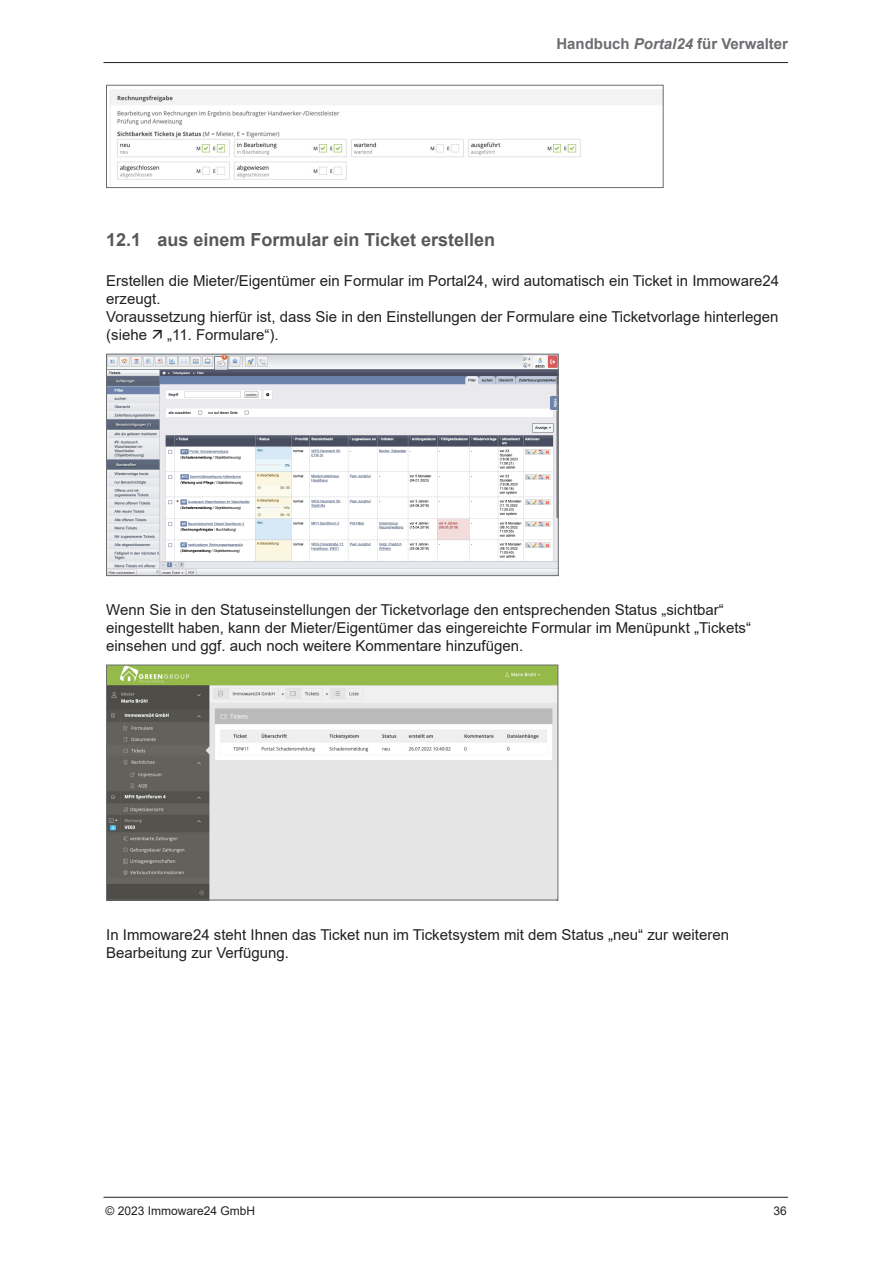
<style>
.page{position:relative;width:893px;height:1263px;background:#fff}
.page>*{position:absolute;margin:0;border:0;box-sizing:border-box;transform-origin:0 0}
.t1{font:700 18px "Arial";color:#57585a}
.Textkörper{font:15px/18px "Arial";color:#231f20}
.t2{font:700 15px "Arial";color:#6c6d70}
.t3{font:12px "Arial";color:#231f20}
.s1{font-style:italic}
</style>
<div class="page">
<hr style="left:103px;top:62px;width:685px;height:1px;background:#231f20">
<hr style="left:103px;top:1197px;width:685px;height:1px;background:#231f20">
<img style="left:110px;top:89px;width:551px;height:97px">
<div style="left:106px;top:85px;width:557px;height:103px;border:1px solid #6c6d70"></div>
<img style="left:108px;top:356px;width:448px;height:218px">
<div style="left:106px;top:354px;width:452px;height:222px;border:1px solid #6c6d70"></div>
<img style="left:108px;top:667px;width:448px;height:231px">
<div style="left:106px;top:665px;width:452px;height:235px;border:1px solid #6c6d70"></div>
<p class="t2" style="left:556px;top:33px;width:233px">Handbuch <span class="s1">Portal24</span> für Verwalter</p>
<p class="t1" style="left:106px;top:227px;width:390px">12.1 aus einem Formular ein Ticket erstellen</p>
<p class="Textkörper" style="left:106px;top:272px;width:674px">Erstellen die Mieter/Eigentümer ein Formular im Portal24, wird automatisch ein Ticket in Immoware24 erzeugt.</p>
<p class="Textkörper" style="left:106px;top:308px;width:674px">Voraussetzung hierfür ist, dass Sie in den Einstellungen der Formulare eine Ticketvorlage hinterlegen (siehe</p>
<p class="Textkörper" style="left:167px;top:326px;width:113px">„11. Formulare“).</p>
<p class="Textkörper" style="left:106px;top:601px;width:646px">Wenn Sie in den Statuseinstellungen der Ticketvorlage den entsprechenden Status „sichtbar“ eingestellt haben, kann der Mieter/Eigentümer das eingereichte Formular im Menüpunkt „Tickets“ einsehen und ggf. auch noch weitere Kommentare hinzufügen.</p>
<p class="Textkörper" style="left:106px;top:925px;width:624px">In Immoware24 steht Ihnen das Ticket nun im Ticketsystem mit dem Status „neu“ zur weiteren<br>Bearbeitung zur Verfügung.</p>
<p class="t3" style="left:106px;top:1202px;width:151px">© 2023 Immoware24 GmbH</p>
<p class="t3" style="left:773px;top:1202px;width:15px">36</p>
</div>
